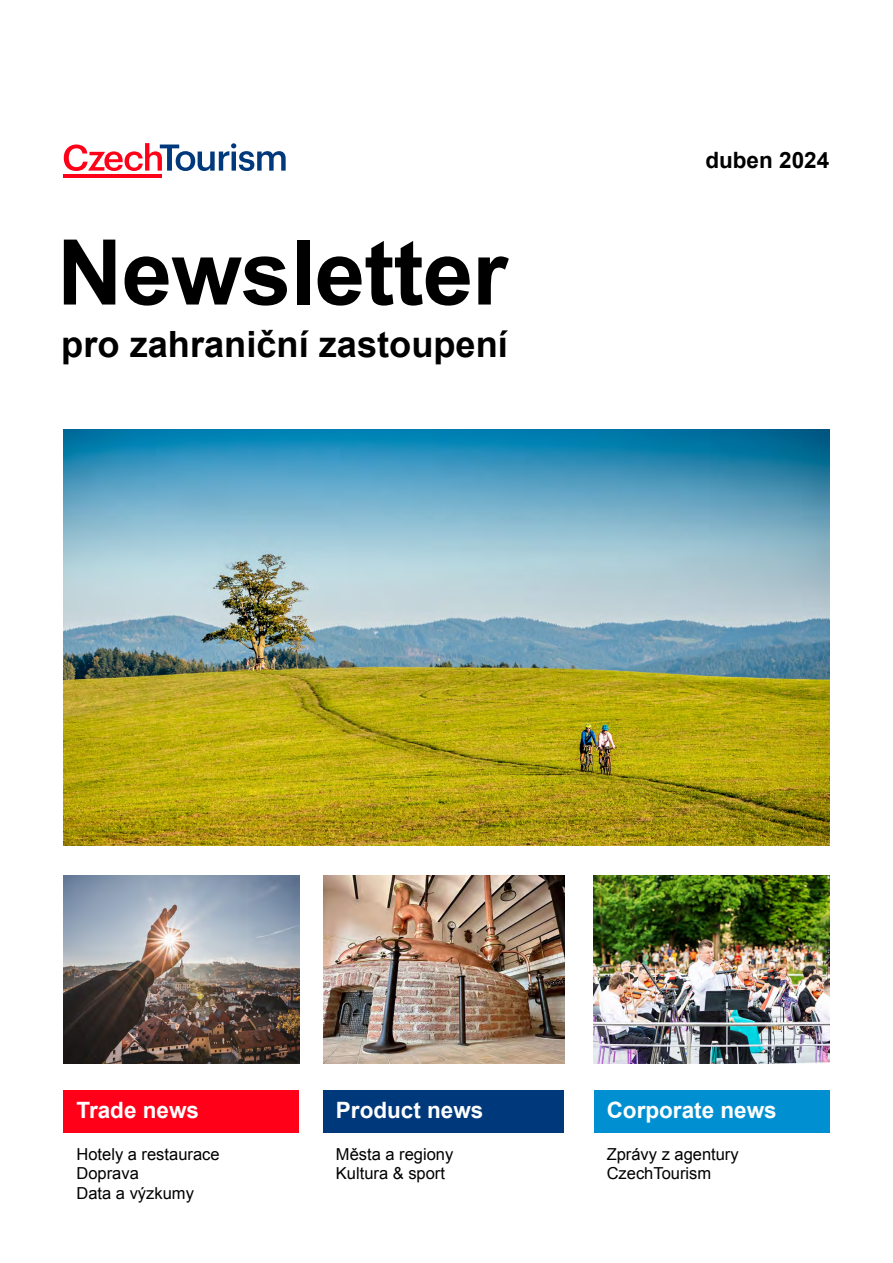
<style>
.page{position:relative;width:893px;height:1263px;background:#fff}
.page>*{position:absolute;margin:0;border:0;box-sizing:border-box;transform-origin:0 0}
.t1{font:700 90.75px "Arial";letter-spacing:-.01em;color:#000}
.t2{font:700 36.15px "Arial";color:#000}
.t3{font:700 22.5px "Arial";color:#fff}
.t4{font:700 22.5px "Arial";color:#000}
.t5{font:16.5px/19.8px "Arial";color:#000}
</style>
<div class="page">
<img style="left:64px;top:429px;width:765px;height:416px">
<img style="left:64px;top:875px;width:235px;height:188px">
<img style="left:323px;top:875px;width:241px;height:188px">
<img style="left:594px;top:875px;width:235px;height:188px">
<hr style="left:64px;top:174px;width:98px;height:3px;background:#ff0018">
<svg style="left:64px;top:143px;width:222px;height:28px"></svg>
<div style="left:64px;top:1090px;width:235px;height:43px;background:#ff0018"></div>
<div style="left:323px;top:1090px;width:241px;height:43px;background:#00397b"></div>
<div style="left:594px;top:1090px;width:235px;height:43px;background:#0090d2"></div>
<h1 class="t1" style="left:57px;top:213px;width:452px">Newsletter</h1>
<h2 class="t2" style="left:61px;top:320px;width:448px">pro zahraniční zastoupení</h2>
<h3 class="t4" style="left:705px;top:146px;width:125px">duben 2024</h3>
<h3 class="t3" style="left:77px;top:1095px;width:124px">Trade news</h3>
<p class="t5" style="left:77px;top:1144px;width:145px">Hotely a restaurace<br>Doprava<br>Data a výzkumy</p>
<h3 class="t3" style="left:336px;top:1095px;width:149px">Product news</h3>
<p class="t5" style="left:336px;top:1144px;width:119px">Města a regiony<br>Kultura &amp; sport</p>
<h3 class="t3" style="left:607px;top:1095px;width:172px">Corporate news</h3>
<p class="t5" style="left:607px;top:1144px;width:134px">Zprávy z agentury<br>CzechTourism</p>
</div>
